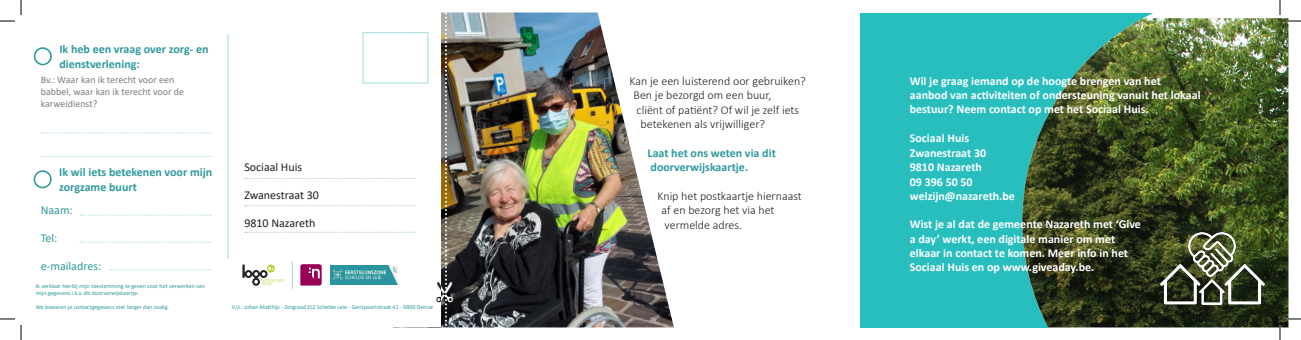
<style>
.page{position:relative;width:1301px;height:340px;background:#fff}
.page>*{position:absolute;margin:0;border:0;box-sizing:border-box;transform-origin:0 0}
.t1{font:700 12px/14.4px "Calibri";color:#fff}
.t2{font:300 12px/14.4px "Calibri";color:#231f20}
.t3{font:700 12px/14.4px "Calibri";color:#2f999d}
.Adres_gemeente{font:12px "Calibri";color:#231f20}
.Adres_gemeente-2{font:12px "Calibri";color:#2f999d}
.t4{font:10px/12px "Calibri";color:#7c7e81}
.t5{font:6px/7.2px "Calibri";color:#2f999d}
</style>
<div class="page">
<div style="left:860px;top:13px;width:428px;height:314px;background:#28bebd"></div>
<img style="left:1022px;top:18px;width:266px;height:309px">
<img style="left:1160px;top:232px;width:104px;height:72px">
<img style="left:453px;top:12px;width:221px;height:315px">
<div style="left:363px;top:32px;width:65px;height:51px;border:1px solid #a3dadb"></div>
<hr style="left:228px;top:34px;width:1px;height:225px;background:#a3dadb">
<svg style="left:242px;top:264px;width:42px;height:21px"></svg>
<svg style="left:300px;top:264px;width:22px;height:21px"></svg>
<img style="left:330px;top:265px;width:67px;height:19px">
<svg style="left:292px;top:261px;width:1px;height:28px"></svg>
<svg style="left:41px;top:132px;width:170px;height:1px"></svg>
<svg style="left:41px;top:156px;width:170px;height:1px"></svg>
<svg style="left:244px;top:232px;width:171px;height:1px"></svg>
<svg style="left:244px;top:205px;width:171px;height:1px"></svg>
<svg style="left:244px;top:178px;width:171px;height:1px"></svg>
<svg style="left:110px;top:269px;width:101px;height:1px"></svg>
<svg style="left:80px;top:214px;width:131px;height:1px"></svg>
<svg style="left:80px;top:242px;width:131px;height:1px"></svg>
<div style="left:34px;top:47px;width:18px;height:18px;border:2px solid #2f999d;border-radius:50%"></div>
<div style="left:34px;top:170px;width:18px;height:18px;border:2px solid #2f999d;border-radius:50%"></div>
<svg style="left:1286px;top:20px;width:15px;height:2px"></svg>
<svg style="left:0;top:318px;width:15px;height:1px"></svg>
<svg style="left:1286px;top:318px;width:15px;height:1px"></svg>
<svg style="left:0;top:0;width:22px;height:22px"></svg>
<svg style="left:20px;top:325px;width:2px;height:15px"></svg>
<svg style="left:1279px;top:0;width:1px;height:15px"></svg>
<svg style="left:1279px;top:325px;width:1px;height:15px"></svg>
<img style="left:441px;top:12px;width:12px;height:315px">
<p class="t3" style="left:59px;top:42px;width:151px">Ik heb een vraag over zorg- en dienstverlening:</p>
<p class="t4" style="left:41px;top:74px;width:145px">Bv.: Waar kan ik terecht voor een babbel, waar kan ik terecht voor de karweidienst?</p>
<p class="t3" style="left:59px;top:165px;width:155px">Ik wil iets betekenen voor mijn zorgzame buurt</p>
<p class="Adres_gemeente-2" style="left:41px;top:201px;width:34px">Naam:</p>
<p class="Adres_gemeente-2" style="left:41px;top:229px;width:18px">Tel:</p>
<p class="Adres_gemeente-2" style="left:41px;top:257px;width:62px">e-mailadres:</p>
<p class="t5" style="left:36px;top:282px;width:171px">Ik verklaar hierbij mijn toestemming te geven voor het verwerken van mijn gegevens i.k.v. dit doorverwijskaartje.</p>
<p class="Adres_gemeente" style="left:244px;top:158px;width:59px">Sociaal Huis</p>
<p class="Adres_gemeente" style="left:244px;top:186px;width:76px">Zwanestraat 30</p>
<p class="Adres_gemeente" style="left:244px;top:214px;width:73px">9810 Nazareth</p>
<p class="t5" style="left:36px;top:303px;width:135px">We bewaren je contactgegevens niet langer dan nodig.</p>
<p class="t5" style="left:232px;top:303px;width:203px">V.U.: Johan Matthijs - Zorgraad ELZ Schelde Leie - Gentpoortstraat 41 - 9800 Deinze</p>
<p class="t2" style="left:629px;top:73px;width:178px">Kan je een luisterend oor gebruiken?</p>
<p class="t2" style="left:633px;top:88px;width:139px">Ben je bezorgd om een buur,</p>
<p class="t2" style="left:636px;top:102px;width:164px">cliënt of patiënt? Of wil je zelf iets</p>
<p class="t2" style="left:640px;top:117px;width:126px">betekenen als vrijwilliger?</p>
<p class="t3" style="left:647px;top:145px;width:130px">Laat het ons weten via dit doorverwijskaartje.</p>
<p class="t2" style="left:661px;top:189px;width:142px;text-indent:-4px">Knip het postkaartje hiernaast af en bezorg het via het vermelde adres.</p>
<p class="t1" style="left:910px;top:73px;width:292px">Wil je graag iemand op de hoogte brengen van het aanbod van activiteiten of ondersteuning vanuit het lokaal bestuur? Neem contact op met het Sociaal Huis.</p>
<p class="t1" style="left:910px;top:131px;width:61px">Sociaal Huis</p>
<p class="t1" style="left:910px;top:145px;width:78px">Zwanestraat 30</p>
<p class="t1" style="left:910px;top:160px;width:74px">9810 Nazareth</p>
<p class="t1" style="left:910px;top:174px;width:64px">09 396 50 50</p>
<p class="t1" style="left:910px;top:188px;width:107px">welzijn@nazareth.be</p>
<p class="t1" style="left:910px;top:217px;width:233px">Wist je al dat de gemeente Nazareth met ‘Give a day’ werkt, een digitale manier om met elkaar in contact te komen. Meer info in het Sociaal Huis en op www.giveaday.be.</p>
</div>
